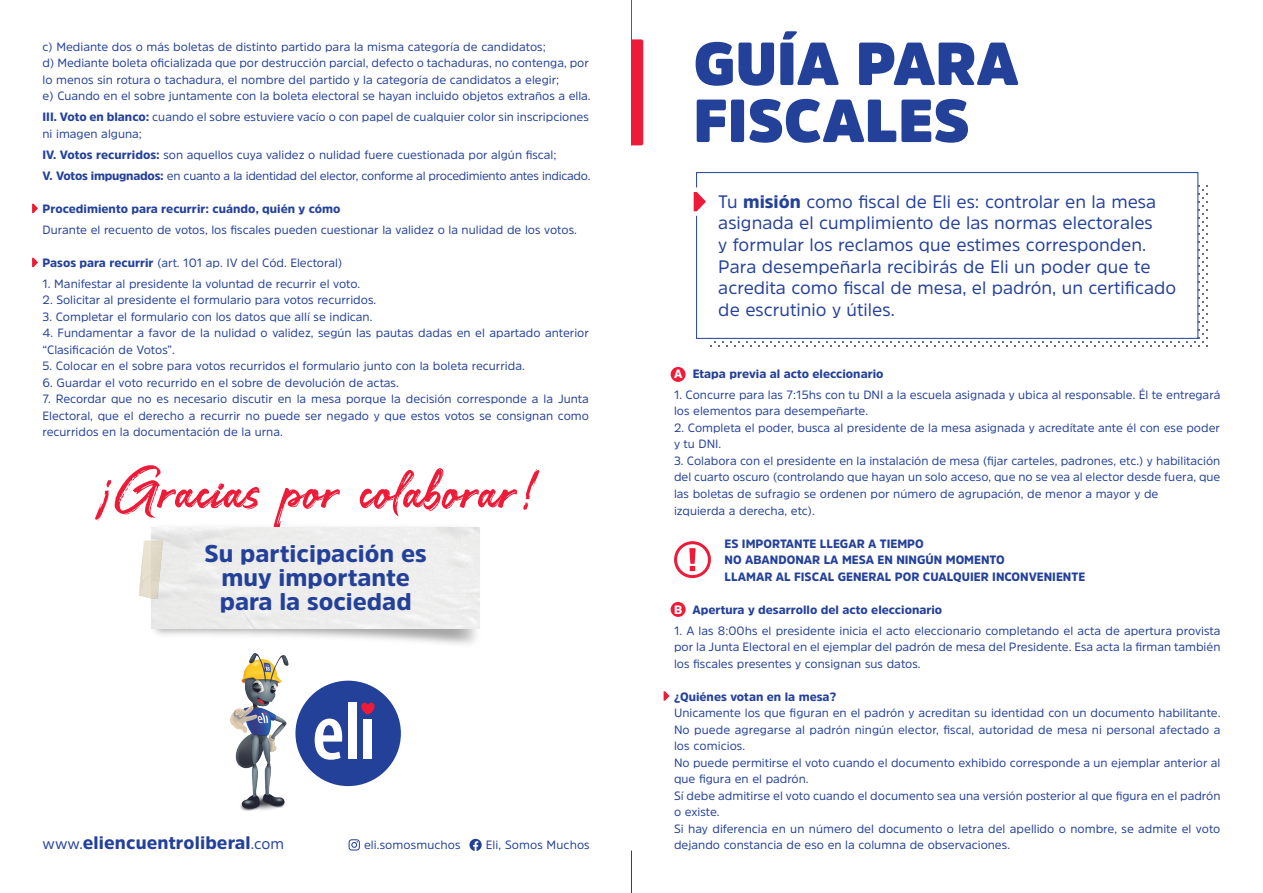
<style>
.page{position:relative;width:1263px;height:893px;background:#fff}
.page>*{position:absolute;margin:0;border:0;box-sizing:border-box;transform-origin:0 0}
.t1{font:66px "Darkline";color:#ed1b37}
.t2{font:900 60px/57px "Amsi Pro";color:#24419a}
.t3{font:900 24px/24px "Amsi Pro";color:#24419a;text-align:center}
.t4{font:18px/21.6px "Amsi Pro";color:#24419a}
.t5{font:900 18px "Amsi Pro";letter-spacing:.005em;color:#24419a}
.t6{font:12px/16.5px "Amsi Pro";color:#24419a}
.t7{font:900 12px/16.5px "Amsi Pro";color:#24419a}
.t8{font:12px/21px "Amsi Pro";letter-spacing:-.02em;color:#24419a}
.s1{font-weight:900}
.s2{font-weight:400;font-size:15px}
.s3{color:#fff}
</style>
<div class="page">
<hr style="left:631px;top:0;width:1px;height:145px;background:#ed1b37">
<img style="left:111px;top:481px;width:369px;height:215px">
<div style="left:152px;top:527px;width:328px;height:101px;background:#eeeded"></div>
<div style="left:295px;top:681px;width:106px;height:105px;background:#24419a;border-radius:50%"></div>
<svg style="left:315px;top:719px;width:27px;height:41px"></svg>
<div style="left:348px;top:702px;width:8px;height:57px;background:#fff"></div>
<div style="left:364px;top:719px;width:8px;height:40px;background:#fff"></div>
<svg style="left:361px;top:702px;width:14px;height:13px"></svg>
<img style="left:231px;top:654px;width:61px;height:157px">
<svg style="left:632px;top:39px;width:11px;height:106px"></svg>
<svg style="left:710px;top:183px;width:498px;height:164px"></svg>
<div style="left:696px;top:172px;width:502px;height:167px;background:#fff;border:1px solid #24419a"></div>
<svg style="left:523px;top:469px;width:16px;height:41px"></svg>
<svg style="left:95px;top:480px;width:16px;height:41px"></svg>
<svg style="left:693px;top:187px;width:13px;height:29px"></svg>
<svg style="left:663px;top:691px;width:6px;height:10px"></svg>
<svg style="left:32px;top:204px;width:6px;height:9px"></svg>
<svg style="left:32px;top:258px;width:6px;height:9px"></svg>
<div style="left:671px;top:367px;width:15px;height:15px;background:#ed1b37;border-radius:50%"></div>
<div style="left:671px;top:602px;width:15px;height:15px;background:#ed1b37;border-radius:50%"></div>
<div style="left:674px;top:541px;width:37px;height:37px;border:3px solid #ed1b37;border-radius:50%"></div>
<svg style="left:689px;top:548px;width:7px;height:23px"></svg>
<svg style="left:469px;top:839px;width:13px;height:12px"></svg>
<svg style="left:349px;top:839px;width:11px;height:11px"></svg>
<svg style="left:139px;top:540px;width:24px;height:59px"></svg>
<hr style="left:631px;top:850px;width:1px;height:43px;background:#24419a">
<p class="t6" style="left:43px;top:38px;width:550px">c) Mediante dos o más boletas de distinto partido para la misma categoría de candidatos;<br>d) Mediante boleta oficializada que por destrucción parcial, defecto o tachaduras, no contenga, por lo menos sin rotura o tachadura, el nombre del partido y la categoría de candidatos a elegir;<br>e) Cuando en el sobre juntamente con la boleta electoral se hayan incluido objetos extraños a ella.</p>
<p class="t6" style="left:43px;top:109px;width:548px"><span class="s1">III. Voto en blanco:</span> cuando el sobre estuviere vacío o con papel de cualquier color sin inscripciones ni imagen alguna;</p>
<p class="t8" style="left:43px;top:144px;width:549px"><span class="s1">IV. Votos recurridos:</span> son aquellos cuya validez o nulidad fuere cuestionada por algún fiscal;<br><span class="s1">V. Votos impugnados:</span> en cuanto a la identidad del elector, conforme al procedimiento antes indicado.</p>
<p class="t7" style="left:43px;top:200px;width:299px">Procedimiento para recurrir: cuándo, quién y cómo</p>
<p class="t6" style="left:43px;top:221px;width:536px">Durante el recuento de votos, los fiscales pueden cuestionar la validez o la nulidad de los votos.</p>
<p class="t6" style="left:43px;top:254px;width:301px"><span class="s1">Pasos para recurrir</span> (art. 101 ap. IV del Cód. Electoral)</p>
<p class="t6" style="left:43px;top:275px;width:319px">1. Manifestar al presidente la voluntad de recurrir el voto.</p>
<p class="t6" style="left:43px;top:292px;width:335px">2. Solicitar al presidente el formulario para votos recurridos.</p>
<p class="t6" style="left:43px;top:308px;width:331px">3. Completar el formulario con los datos que allí se indican.</p>
<p class="t6" style="left:43px;top:325px;width:548px">4. Fundamentar a favor de la nulidad o validez, según las pautas dadas en el apartado anterior “Clasificación de Votos”.</p>
<p class="t6" style="left:43px;top:358px;width:484px">5. Colocar en el sobre para votos recurridos el formulario junto con la boleta recurrida.</p>
<p class="t6" style="left:43px;top:374px;width:358px">6. Guardar el voto recurrido en el sobre de devolución de actas.</p>
<p class="t6" style="left:43px;top:391px;width:548px;text-align:justify">7. Recordar que no es necesario discutir en la mesa porque la decisión corresponde a la Junta Electoral, que el derecho a recurrir no puede ser negado y que estos votos se consignan como recurridos en la documentación de la urna.</p>
<h1 class="t1" style="left:112px;top:451px;width:408px">Gracias por colaborar</h1>
<h3 class="t3" style="left:205px;top:541px;width:224px">Su participación es muy importante para la sociedad</h3>
<h3 class="t5" style="left:43px;top:830px;width:243px"><span class="s2">www.</span>eliencuentroliberal<span class="s2">.com</span></h3>
<p class="t6" style="left:364px;top:836px;width:98px">eli.somosmuchos</p>
<p class="t6" style="left:486px;top:836px;width:105px">Eli, Somos Muchos</p>
<h2 class="t2" style="left:693px;top:35px;width:327px">GUÍA PARA<br>FISCALES</h2>
<p class="t4" style="left:718px;top:190px;width:459px">Tu <span class="s1">misión</span> como fiscal de Eli es: controlar en la mesa asignada el cumplimiento de las normas electorales<br>y formular los reclamos que estimes corresponden.<br>Para desempeñarla recibirás de Eli un poder que te acredita como fiscal de mesa, el padrón, un certificado de escrutinio y útiles.</p>
<p class="t7" style="left:674px;top:365px;width:211px"><span class="s3">A</span> Etapa previa al acto eleccionario</p>
<p class="t6" style="left:674px;top:386px;width:548px">1. Concurre para las 7:15hs con tu DNI a la escuela asignada y ubica al responsable. Él te entregará los elementos para desempeñarte.</p>
<p class="t6" style="left:674px;top:419px;width:547px">2. Completa el poder, busca al presidente de la mesa asignada y acredítate ante él con ese poder y tu DNI.</p>
<p class="t6" style="left:674px;top:452px;width:548px">3. Colabora con el presidente en la instalación de mesa (fijar carteles, padrones, etc.) y habilitación del cuarto oscuro (controlando que hayan un solo acceso, que no se vea al elector desde fuera, que las boletas de sufragio se ordenen por número de agrupación, de menor a mayor y de<br>izquierda a derecha, etc).</p>
<p class="t7" style="left:724px;top:535px;width:362px">ES IMPORTANTE LLEGAR A TIEMPO<br>NO ABANDONAR LA MESA EN NINGÚN MOMENTO<br>LLAMAR AL FISCAL GENERAL POR CUALQUIER INCONVENIENTE</p>
<p class="t7" style="left:674px;top:601px;width:270px"><span class="s3">B</span> Apertura y desarrollo del acto eleccionario</p>
<p class="t6" style="left:674px;top:622px;width:548px;text-align:justify">1. A las 8:00hs el presidente inicia el acto eleccionario completando el acta de apertura provista por la Junta Electoral en el ejemplar del padrón de mesa del Presidente. Esa acta la firman también los fiscales presentes y consignan sus datos.</p>
<p class="t7" style="left:674px;top:688px;width:164px">¿Quiénes votan en la mesa?</p>
<p class="t6" style="left:674px;top:704px;width:548px">Unicamente los que figuran en el padrón y acreditan su identidad con un documento habilitante.<br>No puede agregarse al padrón ningún elector, fiscal, autoridad de mesa ni personal afectado a los comicios.<br>No puede permitirse el voto cuando el documento exhibido corresponde a un ejemplar anterior al que figura en el padrón.<br>Sí debe admitirse el voto cuando el documento sea una versión posterior al que figura en el padrón o existe.<br>Si hay diferencia en un número del documento o letra del apellido o nombre, se admite el voto dejando constancia de eso en la columna de observaciones.</p>
</div>
